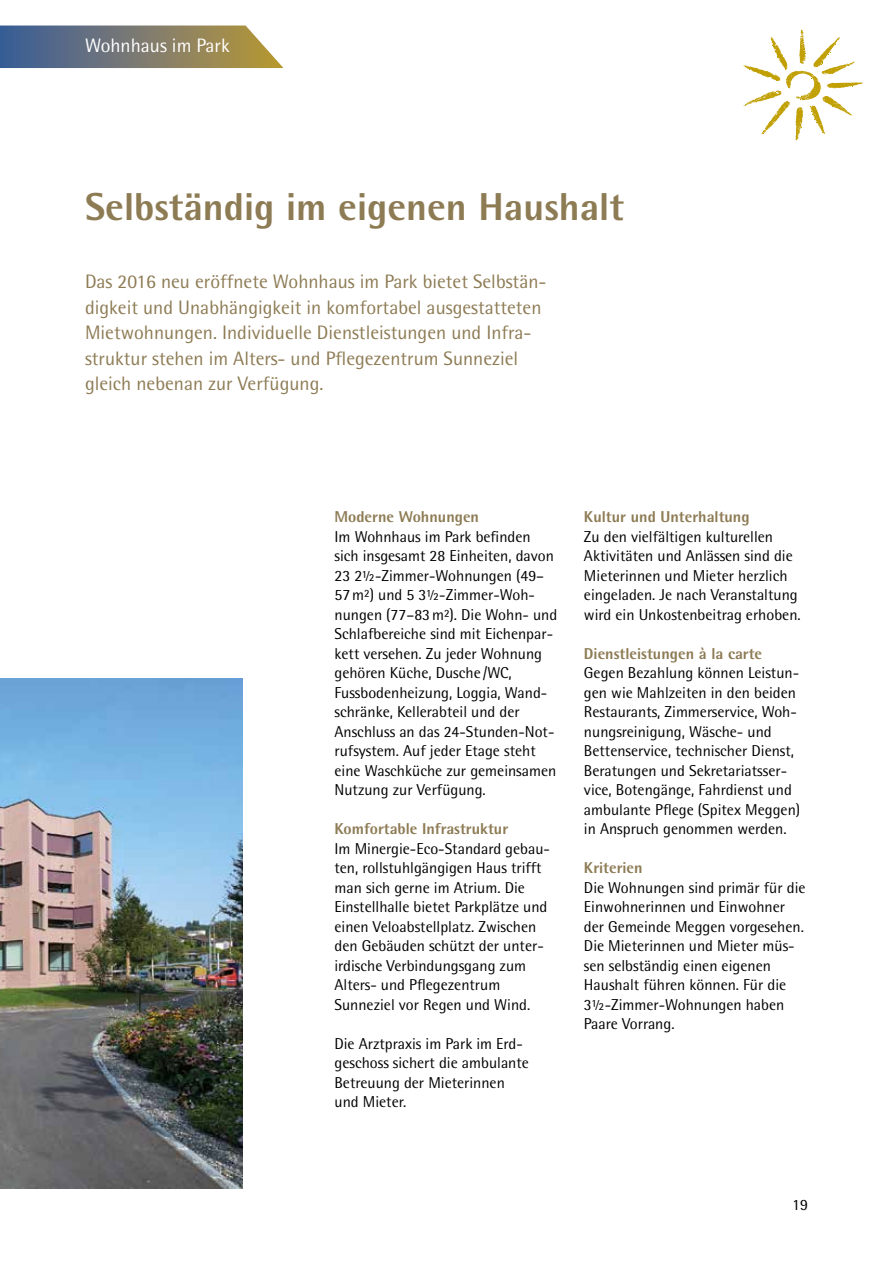
<style>
.page{position:relative;width:893px;height:1263px;background:#fff}
.page>*{position:absolute;margin:0;border:0;box-sizing:border-box;transform-origin:0 0}
.t1{font:800 39px "Rotis Semi Sans Std";color:#8d7b54}
.t2{font:19.5px/25.5px "Rotis Semi Sans Std";color:#8d7b54}
.t3{font:19.5px "Rotis Semi Sans Std";color:#fff}
.t4{font:15.75px/19.5px "Rotis Semi Sans Std";color:#000}
.t5{font:800 15.75px "Rotis Semi Sans Std";color:#8d7b54}
</style>
<div class="page">
<svg style="left:0;top:26px;width:283px;height:42px;background:#808178"></svg>
<svg style="left:743px;top:30px;width:119px;height:111px"></svg>
<img style="left:0;top:678px;width:242px;height:510px">
<p class="t3" style="left:85px;top:34px;width:146px">Wohnhaus im Park</p>
<h1 class="t1" style="left:85px;top:182px;width:540px">Selbständig im eigenen Haushalt</h1>
<p class="t2" style="left:85px;top:268px;width:463px">Das 2016 neu eröffnete Wohnhaus im Park bietet Selbstän&shy;digkeit und Unabhängigkeit in komfortabel ausgestatteten Mietwohnungen. Individuelle Dienstleistungen und Infra&shy;struktur stehen im Alters- und Pflegezentrum Sunneziel gleich nebenan zur Verfügung.</p>
<p class="t5" style="left:334px;top:507px;width:146px">Moderne Wohnungen</p>
<p class="t4" style="left:334px;top:526px;width:224px">Im Wohnhaus im Park befinden sich insgesamt 28 Einheiten, davon<br>23 2½-Zimmer-Wohnungen (49–<br>57m²) und 5 3½-Zimmer-Woh&shy;nungen (77–83m²). Die Wohn- und<br>Schlafbereiche sind mit Eichenpar&shy;kett versehen. Zu jeder Wohnung gehören Küche, Dusche /WC,<br>Fussbodenheizung, Loggia, Wand&shy;schränke, Kellerabteil und der<br>Anschluss an das 24-Stunden-Not&shy;rufsystem. Auf jeder Etage steht eine Waschküche zur gemeinsamen<br>Nutzung zur Verfügung.</p>
<p class="t5" style="left:334px;top:819px;width:175px">Komfortable Infrastruktur</p>
<p class="t4" style="left:334px;top:838px;width:217px">Im Minergie-Eco-Standard gebau&shy;ten, rollstuhlgängigen Haus trifft man sich gerne im Atrium. Die<br>Einstellhalle bietet Parkplätze und einen Veloabstellplatz. Zwischen den Gebäuden schützt der unter&shy;irdische Verbindungsgang zum<br>Alters- und Pflegezentrum<br>Sunneziel vor Regen und Wind.</p>
<p class="t4" style="left:334px;top:1033px;width:196px">Die Arztpraxis im Park im Erd&shy;geschoss sichert die ambulante<br>Betreuung der Mieterinnen und Mieter.</p>
<p class="t5" style="left:584px;top:507px;width:167px">Kultur und Unterhaltung</p>
<p class="t4" style="left:584px;top:526px;width:218px">Zu den vielfältigen kulturellen Aktivitäten und Anlässen sind die Mieterinnen und Mieter herzlich eingeladen. Je nach Veranstaltung wird ein Unkostenbeitrag erhoben.</p>
<p class="t5" style="left:584px;top:643px;width:180px">Dienstleistungen à la carte</p>
<p class="t4" style="left:584px;top:663px;width:218px">Gegen Bezahlung können Leistun&shy;gen wie Mahlzeiten in den beiden Restaurants, Zimmerservice, Woh&shy;nungsreinigung, Wäsche- und Bettenservice, technischer Dienst, Beratungen und Sekretariatsser&shy;vice, Botengänge, Fahrdienst und ambulante Pflege (Spitex Meggen) in Anspruch genommen werden.</p>
<p class="t5" style="left:584px;top:858px;width:60px">Kriterien</p>
<p class="t4" style="left:584px;top:877px;width:223px">Die Wohnungen sind primär für die<br>Einwohnerinnen und Einwohner der Gemeinde Meggen vorgesehen.<br>Die Mieterinnen und Mieter müs&shy;sen selbständig einen eigenen<br>Haushalt führen können. Für die<br>3½-Zimmer-Wohnungen haben<br>Paare Vorrang.</p>
<p class="t4" style="left:792px;top:1195px;width:17px">19</p>
</div>
